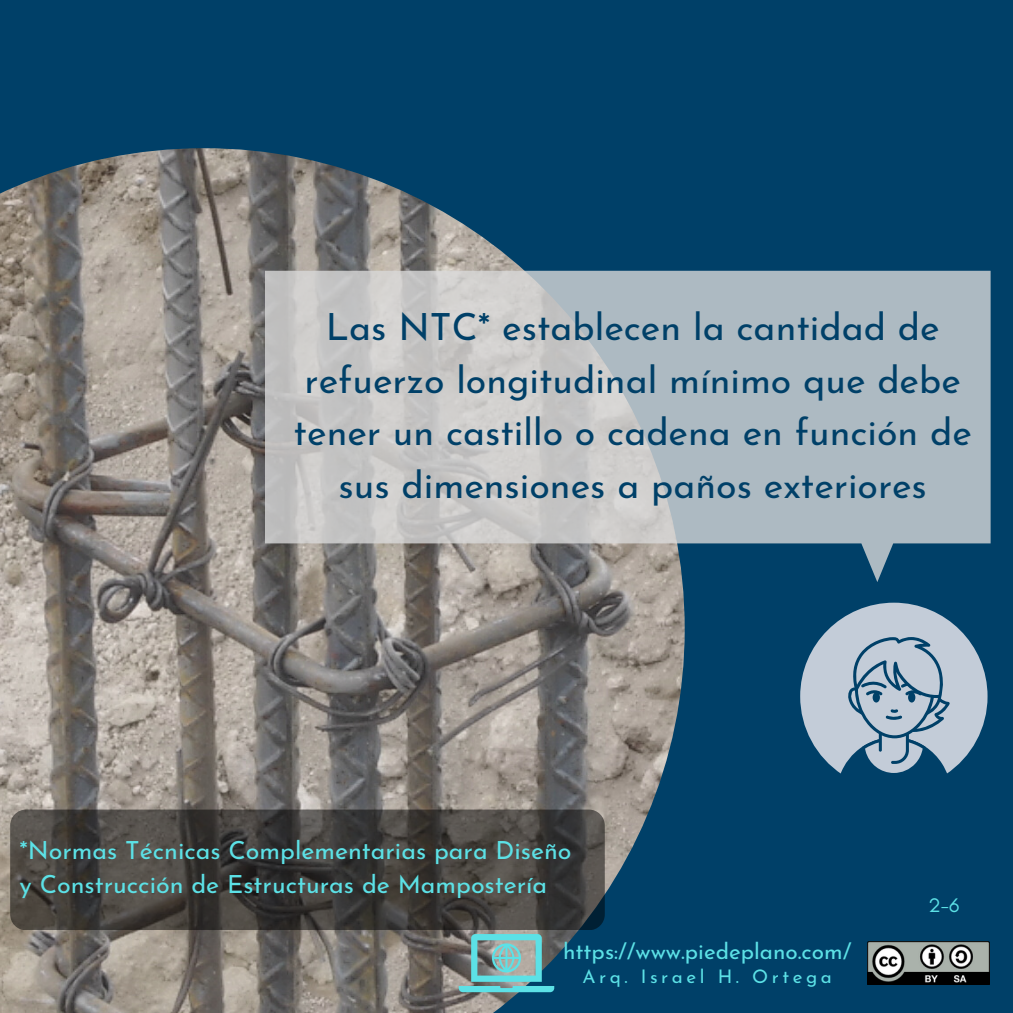
<style>
.page{position:relative;width:1013px;height:1013px;background:#fff}
.page>*{position:absolute;margin:0;border:0;box-sizing:border-box;transform-origin:0 0}
.t1{font:37.5px/52.5px "Josefin Sans";color:#004068;text-align:center}
.t2{font:25px/34.8px "Josefin Sans";color:#5ce1e6}
.t3{font:22.5px "Josefin Sans";color:#5ce1e6}
.t4{font:20px "Glacial Indifference";color:#5ce1e6}
.t5{font:18.75px "Josefin Sans";letter-spacing:.19em;color:#5ce1e6}
</style>
<div class="page">
<div style="left:0;top:0;width:1012px;height:1012px;background:#004068"></div>
<img style="left:0;top:148px;width:684px;height:864px">
<svg style="left:800px;top:602px;width:188px;height:172px"></svg>
<svg style="left:265px;top:271px;width:725px;height:311px;background:#aeb6bb"></svg>
<svg style="left:10px;top:809px;width:595px;height:121px;background:#423f3c"></svg>
<img style="left:867px;top:941px;width:122px;height:43px">
<svg style="left:458px;top:934px;width:96px;height:58px;background:#6fa5a6"></svg>
<p class="t1" style="left:294px;top:304px;width:679px">Las NTC* establecen la cantidad de refuerzo longitudinal mínimo que debe tener un castillo o cadena en función de sus dimensiones a paños exteriores</p>
<p class="t2" style="left:20px;top:835px;width:553px">*Normas Técnicas Complementarias para Diseño y Construcción de Estructuras de Mampostería</p>
<p class="t3" style="left:563px;top:942px;width:290px">https://www.piedeplano.com/</p>
<p class="t5" style="left:582px;top:968px;width:251px">Arq. Israel H. Ortega</p>
<p class="t4" style="left:928px;top:892px;width:32px">2-6</p>
</div>
